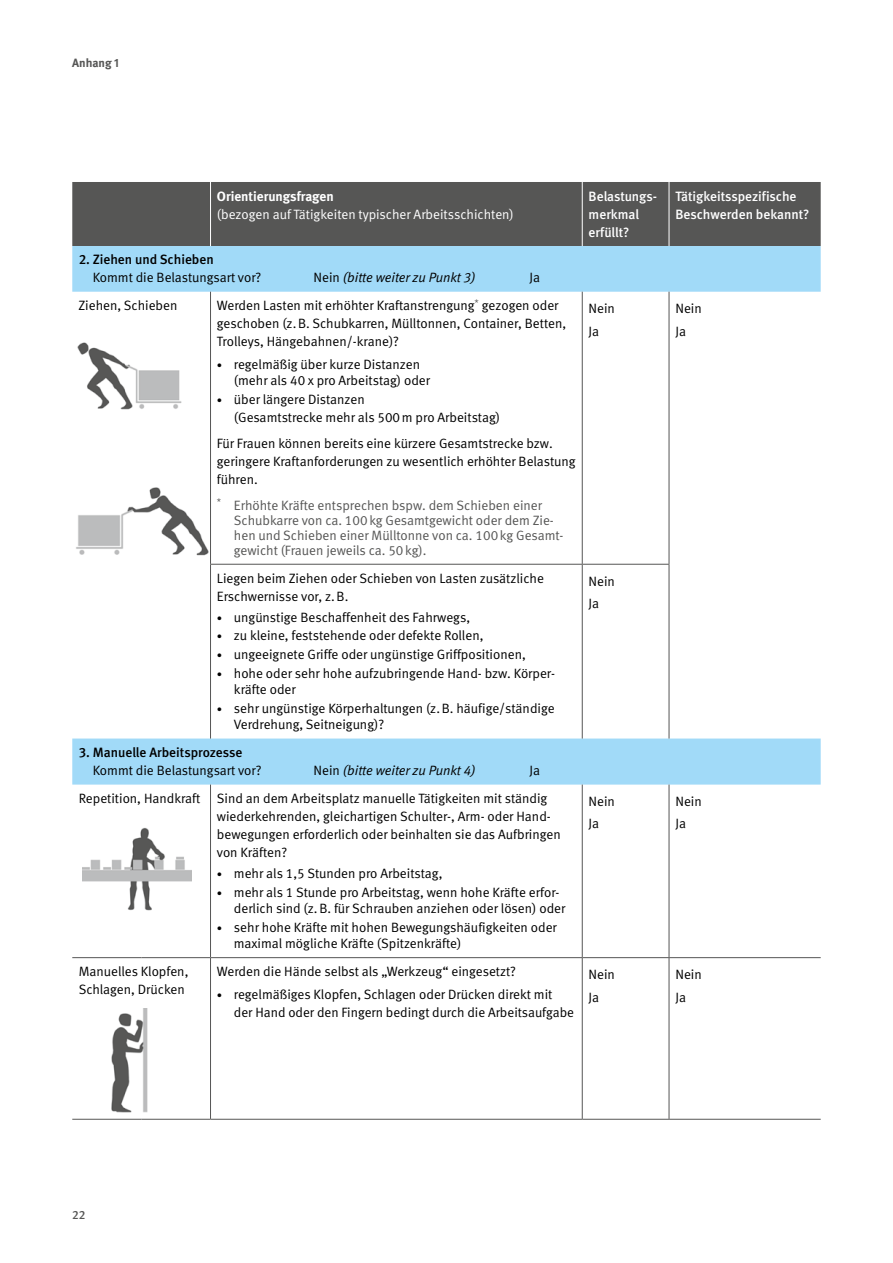
<style>
.page{position:relative;width:893px;height:1263px;background:#fff}
.page>*{position:absolute;margin:0;border:0;box-sizing:border-box;transform-origin:0 0}
.Tabellen_und_Graphen_TI{font:13.5px/18px "DGUV Meta";color:#000}
.Fließtext_FN_Checkliste{font:13.5px/15px "DGUV Meta";color:#565655}
.Tabellen_und_Graphen_TK{font:500 13.5px/18px "DGUV Meta";color:#fff}
.Tabellen_und_Graphen_TI_medium{font:italic 13.5px "DGUV Meta";color:#000}
.Tabellen_und_Graphen_TI_medium-2{font:500 13.5px/18px "DGUV Meta";color:#000}
.Tabellen_und_Graphen_TK-2{font:13.5px "DGUV Meta";color:#fff}
.Tabellen_und_Graphen_TI_medium-3{font:13.5px/18px "DGUV Meta";color:#000}
.Tabellen_und_Graphen_TK-3{font:700 13.5px "DGUV Meta";color:#fff}
.t1{font:700 12px "DGUV Meta";color:#565655}
.t2{font:500 12px "DGUV Meta";color:#565655}
.s1{font-weight:500}
.s2{font-style:normal}
.s3{font-size:10.5px}
.s4{font-weight:400}
</style>
<div class="page">
<div style="left:72px;top:182px;width:749px;height:64px;background:#565655"></div>
<svg style="left:72px;top:246px;width:749px;height:538px"></svg>
<hr style="left:210px;top:182px;width:1px;height:64px;background:#fff">
<hr style="left:582px;top:182px;width:1px;height:64px;background:#fff">
<hr style="left:669px;top:182px;width:1px;height:64px;background:#fff">
<hr style="left:210px;top:784px;width:1px;height:173px;background:#565655">
<hr style="left:582px;top:784px;width:1px;height:173px;background:#565655">
<hr style="left:669px;top:784px;width:1px;height:173px;background:#565655">
<hr style="left:72px;top:957px;width:69px;height:1px;background:#565655">
<hr style="left:141px;top:957px;width:70px;height:1px;background:#565655">
<hr style="left:211px;top:957px;width:371px;height:1px;background:#565655">
<hr style="left:210px;top:958px;width:1px;height:161px;background:#565655">
<hr style="left:582px;top:957px;width:87px;height:1px;background:#565655">
<hr style="left:582px;top:958px;width:1px;height:161px;background:#565655">
<hr style="left:669px;top:957px;width:152px;height:1px;background:#565655">
<hr style="left:669px;top:958px;width:1px;height:161px;background:#565655">
<hr style="left:210px;top:292px;width:1px;height:272px;background:#565655">
<hr style="left:582px;top:292px;width:1px;height:272px;background:#565655">
<hr style="left:669px;top:292px;width:1px;height:272px;background:#565655">
<hr style="left:210px;top:564px;width:372px;height:1px;background:#565655">
<hr style="left:210px;top:565px;width:1px;height:173px;background:#565655">
<hr style="left:582px;top:564px;width:87px;height:1px;background:#565655">
<hr style="left:582px;top:565px;width:1px;height:173px;background:#565655">
<hr style="left:669px;top:565px;width:1px;height:173px;background:#565655">
<hr style="left:72px;top:1119px;width:69px;height:1px;background:#565655">
<hr style="left:141px;top:1119px;width:70px;height:1px;background:#565655">
<hr style="left:211px;top:1119px;width:371px;height:1px;background:#565655">
<hr style="left:582px;top:1119px;width:87px;height:1px;background:#565655">
<hr style="left:669px;top:1119px;width:152px;height:1px;background:#565655">
<img style="left:74px;top:340px;width:109px;height:70px">
<img style="left:74px;top:486px;width:135px;height:71px">
<img style="left:83px;top:827px;width:108px;height:84px">
<img style="left:111px;top:1009px;width:37px;height:104px">
<p class="t1" style="left:72px;top:56px;width:48px">Anhang 1</p>
<p class="Tabellen_und_Graphen_TK-3" style="left:217px;top:188px;width:118px">Orientierungsfragen</p>
<p class="Tabellen_und_Graphen_TK-2" style="left:217px;top:206px;width:298px">(bezogen auf Tätigkeiten typischer Arbeitsschichten)</p>
<p class="Tabellen_und_Graphen_TI_medium-3" style="left:93px;top:251px;width:170px;text-indent:-14px"><span class="s1">2. Ziehen und Schieben<br></span>Kommt die Belastungsart vor?</p>
<p class="Tabellen_und_Graphen_TI_medium" style="left:314px;top:270px;width:163px"><span class="s2">Nein</span> (bitte weiter zu Punkt 3)</p>
<p class="Tabellen_und_Graphen_TI_medium-3" style="left:530px;top:269px;width:12px">Ja</p>
<p class="Tabellen_und_Graphen_TI" style="left:79px;top:297px;width:100px">Ziehen, Schieben</p>
<p class="Tabellen_und_Graphen_TI" style="left:217px;top:297px;width:351px">Werden Lasten mit erhöhter Kraftanstrengung<sup>*</sup> gezogen oder geschoben (z.B. Schubkarren, Mülltonnen, Container, Betten,<br>Trolleys, Hängebahnen/-krane)?</p>
<p class="Tabellen_und_Graphen_TI" style="left:234px;top:356px;width:198px;line-height:16.5px;text-indent:-17px"><span class="s3">•</span> regelmäßig über kurze Distanzen (mehr als 40 x pro Arbeitstag) oder</p>
<p class="Tabellen_und_Graphen_TI" style="left:234px;top:390px;width:268px;text-indent:-17px"><span class="s3">•</span> über längere Distanzen<br>(Gesamtstrecke mehr als 500m pro Arbeitstag)</p>
<p class="Tabellen_und_Graphen_TI" style="left:217px;top:435px;width:360px">Für Frauen können bereits eine kürzere Gesamtstrecke bzw. geringere Kraftanforderungen zu wesentlich erhöhter Belastung führen.</p>
<p class="Fließtext_FN_Checkliste" style="left:234px;top:498px;width:330px;text-indent:-17px"><sup>*</sup> Erhöhte Kräfte entsprechen bspw. dem Schieben einer Schubkarre von ca. 100kg Gesamtgewicht oder dem Zie&shy;hen und Schieben einer Mülltonne von ca. 100kg Gesamt&shy;gewicht (Frauen jeweils ca. 50kg).</p>
<p class="Tabellen_und_Graphen_TI" style="left:217px;top:569px;width:328px">Liegen beim Ziehen oder Schieben von Lasten zusätzliche<br>Erschwernisse vor, z.B.</p>
<p class="Tabellen_und_Graphen_TI" style="left:217px;top:608px;width:255px"><span class="s3">•</span> ungünstige Beschaffenheit des Fahrwegs,</p>
<p class="Tabellen_und_Graphen_TI" style="left:217px;top:627px;width:268px"><span class="s3">•</span> zu kleine, feststehende oder defekte Rollen,</p>
<p class="Tabellen_und_Graphen_TI" style="left:217px;top:646px;width:310px"><span class="s3">•</span> ungeeignete Griffe oder ungünstige Griffpositionen,</p>
<p class="Tabellen_und_Graphen_TI" style="left:234px;top:665px;width:323px;line-height:16.5px;text-indent:-17px"><span class="s3">•</span> hohe oder sehr hohe aufzubringende Hand- bzw. Körper&shy;kräfte oder</p>
<p class="Tabellen_und_Graphen_TI" style="left:234px;top:700px;width:322px;line-height:16.5px;text-indent:-17px"><span class="s3">•</span> sehr ungünstige Körperhaltungen (z.B. häufige/ständige<br>Verdrehung, Seitneigung)?</p>
<p class="Tabellen_und_Graphen_TI_medium-2" style="left:93px;top:744px;width:170px;text-indent:-14px">3. Manuelle Arbeitsprozesse<br><span class="s4">Kommt die Belastungsart vor?</span></p>
<p class="Tabellen_und_Graphen_TI_medium" style="left:314px;top:763px;width:163px"><span class="s2">Nein</span> (bitte weiter zu Punkt 4)</p>
<p class="Tabellen_und_Graphen_TI_medium-3" style="left:530px;top:762px;width:12px">Ja</p>
<p class="Tabellen_und_Graphen_TI" style="left:79px;top:790px;width:123px">Repetition, Handkraft</p>
<p class="Tabellen_und_Graphen_TI" style="left:217px;top:790px;width:345px">Sind an dem Arbeitsplatz manuelle Tätigkeiten mit ständig wiederkehrenden, gleichartigen Schulter-, Arm- oder Hand&shy;bewegungen erforderlich oder beinhalten sie das Aufbringen von Kräften?</p>
<p class="Tabellen_und_Graphen_TI" style="left:217px;top:865px;width:227px"><span class="s3">•</span> mehr als 1,5 Stunden pro Arbeitstag,</p>
<p class="Tabellen_und_Graphen_TI" style="left:234px;top:884px;width:333px;line-height:16.5px;text-indent:-17px"><span class="s3">•</span> mehr als 1 Stunde pro Arbeitstag, wenn hohe Kräfte erfor&shy;derlich sind (z.B. für Schrauben anziehen oder lösen) oder</p>
<p class="Tabellen_und_Graphen_TI" style="left:234px;top:919px;width:324px;line-height:16.5px;text-indent:-17px"><span class="s3">•</span> sehr hohe Kräfte mit hohen Bewegungshäufigkeiten oder maximal mögliche Kräfte (Spitzenkräfte)</p>
<p class="Tabellen_und_Graphen_TI" style="left:79px;top:963px;width:111px">Manuelles Klopfen,<br>Schlagen, Drücken</p>
<p class="Tabellen_und_Graphen_TI" style="left:217px;top:963px;width:301px">Werden die Hände selbst als „Werkzeug“ eingesetzt?</p>
<p class="Tabellen_und_Graphen_TI" style="left:234px;top:985px;width:342px;text-indent:-17px"><span class="s3">•</span> regelmäßiges Klopfen, Schlagen oder Drücken direkt mit der Hand oder den Fingern bedingt durch die Arbeitsaufgabe</p>
<p class="Tabellen_und_Graphen_TK" style="left:589px;top:187px;width:69px">Belastungs&shy;merkmal erfüllt?</p>
<p class="Tabellen_und_Graphen_TK" style="left:675px;top:187px;width:136px">Tätigkeitsspezifische<br>Beschwerden bekannt?</p>
<p class="Tabellen_und_Graphen_TI" style="left:589px;top:300px;width:28px">Nein</p>
<p class="Tabellen_und_Graphen_TI" style="left:589px;top:322px;width:12px">Ja</p>
<p class="Tabellen_und_Graphen_TI" style="left:675px;top:300px;width:28px">Nein</p>
<p class="Tabellen_und_Graphen_TI" style="left:675px;top:322px;width:12px">Ja</p>
<p class="Tabellen_und_Graphen_TI" style="left:589px;top:572px;width:28px">Nein</p>
<p class="Tabellen_und_Graphen_TI" style="left:589px;top:595px;width:12px">Ja</p>
<p class="Tabellen_und_Graphen_TI" style="left:589px;top:793px;width:28px">Nein</p>
<p class="Tabellen_und_Graphen_TI" style="left:589px;top:815px;width:12px">Ja</p>
<p class="Tabellen_und_Graphen_TI" style="left:589px;top:966px;width:28px">Nein</p>
<p class="Tabellen_und_Graphen_TI" style="left:589px;top:988px;width:12px">Ja</p>
<p class="Tabellen_und_Graphen_TI" style="left:675px;top:793px;width:28px">Nein</p>
<p class="Tabellen_und_Graphen_TI" style="left:675px;top:815px;width:12px">Ja</p>
<p class="Tabellen_und_Graphen_TI" style="left:675px;top:966px;width:28px">Nein</p>
<p class="Tabellen_und_Graphen_TI" style="left:675px;top:988px;width:12px">Ja</p>
<p class="t2" style="left:72px;top:1208px;width:15px">22</p>
</div>
